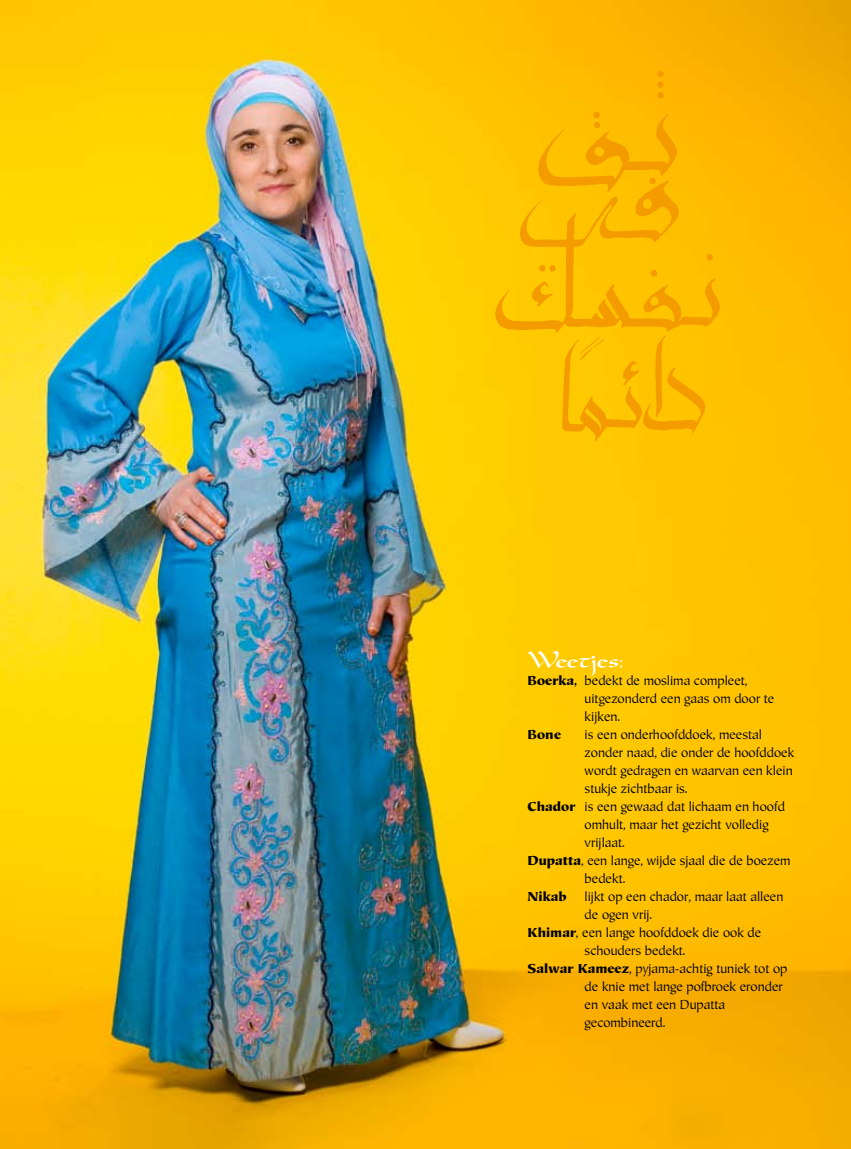
<style>
.page{position:relative;width:851px;height:1149px;background:#fff}
.page>*{position:absolute;margin:0;border:0;box-sizing:border-box;transform-origin:0 0}
.t1{font:27px "Dorovar";color:#fff}
.t2{font:13.5px/18px "Hiroshige Sans";color:#000}
.t3{font:900 13.5px "Hiroshige Sans";color:#000}
.s1{font-weight:900}
</style>
<div class="page">
<img style="left:0;top:0;width:850px;height:1148px">
<img style="left:537px;top:71px;width:127px;height:121px">
<h1 class="t1" style="left:527px;top:646px;width:96px">Weetjes:</h1>
<p class="t2" style="left:584px;top:671px;width:191px;text-indent:-57px"><span class="s1">Boerka,</span> bedekt de moslima compleet, uitgezonderd een gaas om door te kijken.</p>
<p class="t3" style="left:527px;top:725px;width:35px">Bone</p>
<p class="t2" style="left:584px;top:725px;width:179px">is een onderhoofddoek, meestal</p>
<p class="t2" style="left:584px;top:743px;width:211px">zonder naad, die onder de hoofddoek</p>
<p class="t2" style="left:584px;top:761px;width:209px">wordt gedragen en waarvan een klein</p>
<p class="t2" style="left:584px;top:779px;width:104px">stukje zichtbaar is.</p>
<p class="t2" style="left:527px;top:797px;width:259px"><span class="s1">Chador</span> is een gewaad dat lichaam en hoofd</p>
<p class="t2" style="left:584px;top:815px;width:185px">omhult, maar het gezicht volledig</p>
<p class="t2" style="left:584px;top:833px;width:42px">vrijlaat.</p>
<p class="t2" style="left:527px;top:851px;width:264px"><span class="s1">Dupatta</span>, een lange, wijde sjaal die de boezem</p>
<p class="t2" style="left:584px;top:869px;width:42px">bedekt.</p>
<p class="t3" style="left:527px;top:887px;width:41px">Nikab</p>
<p class="t2" style="left:584px;top:887px;width:200px">lijkt op een chador, maar laat alleen</p>
<p class="t2" style="left:584px;top:905px;width:69px">de ogen vrij.</p>
<p class="t2" style="left:527px;top:923px;width:235px"><span class="s1">Khimar</span>, een lange hoofddoek die ook de</p>
<p class="t2" style="left:584px;top:941px;width:102px">schouders bedekt.</p>
<p class="t2" style="left:527px;top:959px;width:261px"><span class="s1">Salwar Kameez</span>, pyjama-achtig tuniek tot op</p>
<p class="t2" style="left:584px;top:977px;width:199px">de knie met lange pofbroek eronder</p>
<p class="t2" style="left:584px;top:995px;width:142px">en vaak met een Dupatta</p>
<p class="t2" style="left:584px;top:1013px;width:82px">gecombineerd.</p>
</div>
